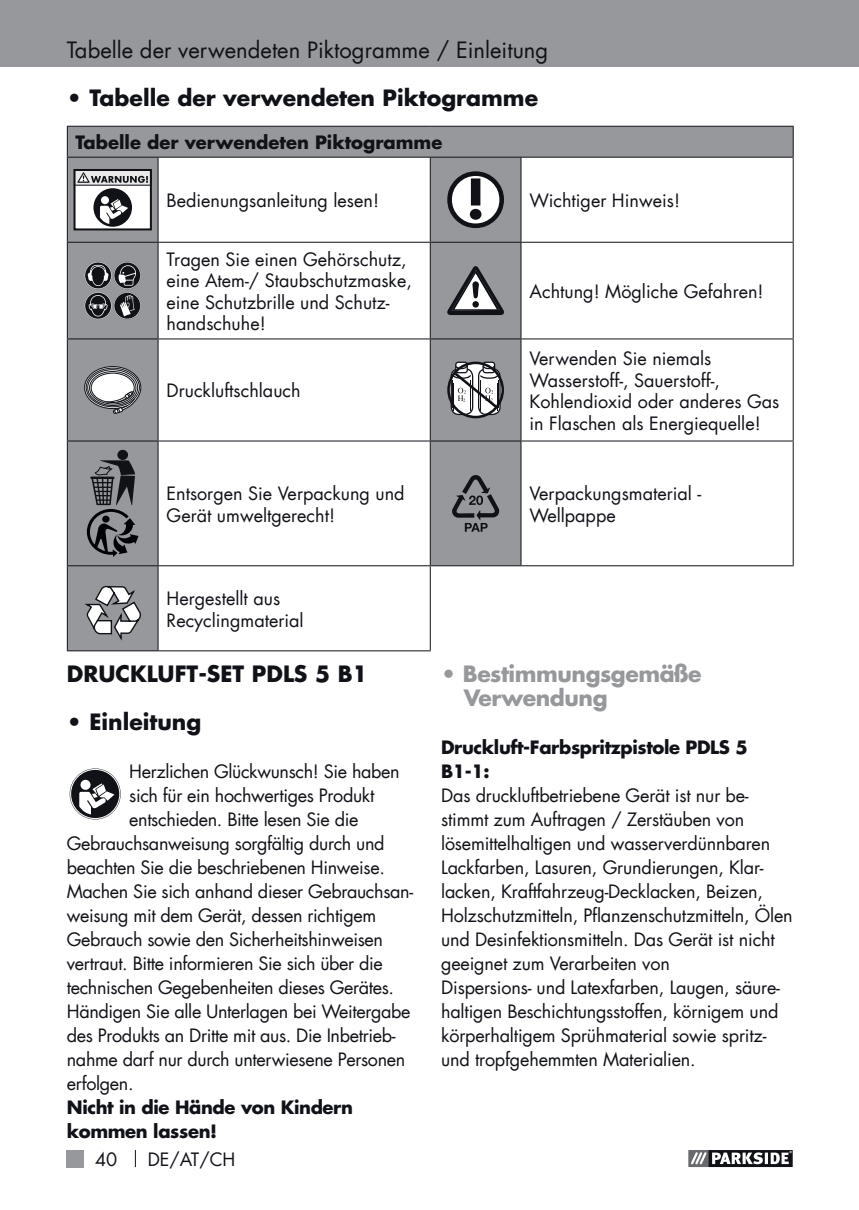
<style>
.page{position:relative;width:859px;height:1210px;background:#fff}
.page>*{position:absolute;margin:0;border:0;box-sizing:border-box;transform-origin:0 0}
.t1{font:700 22px "Futura LT";color:#101218}
.t2{font:22px "Futura LT";color:#101218}
.t3{font:700 22px/24px "Futura LT";letter-spacing:-.02em;color:#96989b}
.t4{font:18px/24px "Futura LT";letter-spacing:-.01em;color:#101218}
.t5{font:700 18px/24px "Futura LT";letter-spacing:-.02em;color:#101218}
.t6{font:700 18px "Futura LT";color:#101218}
</style>
<div class="page">
<div style="left:0;top:0;width:859px;height:67px;background:#96989b"></div>
<svg style="left:688px;top:1150px;width:104px;height:17px"></svg>
<div style="left:67px;top:1150px;width:17px;height:17px;background:#96989b"></div>
<svg style="left:135px;top:1150px;width:1px;height:17px"></svg>
<svg style="left:70px;top:768px;width:51px;height:51px"></svg>
<svg style="left:68px;top:127px;width:725px;height:523px"></svg>
<div style="left:521px;top:441px;width:272px;height:125px;background:#fff"></div>
<hr style="left:792px;top:127px;width:1px;height:30px;background:#101218">
<hr style="left:67px;top:126px;width:91px;height:1px;background:#101218">
<hr style="left:67px;top:127px;width:1px;height:30px;background:#101218">
<hr style="left:158px;top:126px;width:272px;height:1px;background:#101218">
<hr style="left:430px;top:126px;width:91px;height:1px;background:#101218">
<hr style="left:521px;top:126px;width:272px;height:1px;background:#101218">
<hr style="left:67px;top:157px;width:91px;height:1px;background:#101218">
<hr style="left:67px;top:158px;width:1px;height:84px;background:#101218">
<hr style="left:158px;top:157px;width:272px;height:1px;background:#101218">
<hr style="left:158px;top:158px;width:1px;height:84px;background:#101218">
<hr style="left:430px;top:157px;width:91px;height:1px;background:#101218">
<hr style="left:430px;top:158px;width:1px;height:84px;background:#101218">
<hr style="left:521px;top:157px;width:272px;height:1px;background:#101218">
<hr style="left:520px;top:158px;width:1px;height:84px;background:#101218">
<hr style="left:792px;top:158px;width:1px;height:84px;background:#101218">
<hr style="left:67px;top:242px;width:91px;height:1px;background:#101218">
<hr style="left:67px;top:243px;width:1px;height:95px;background:#101218">
<hr style="left:158px;top:242px;width:272px;height:1px;background:#101218">
<hr style="left:158px;top:243px;width:1px;height:95px;background:#101218">
<hr style="left:430px;top:242px;width:91px;height:1px;background:#101218">
<hr style="left:430px;top:243px;width:1px;height:95px;background:#101218">
<hr style="left:521px;top:242px;width:272px;height:1px;background:#101218">
<hr style="left:520px;top:243px;width:1px;height:95px;background:#101218">
<hr style="left:792px;top:243px;width:1px;height:95px;background:#101218">
<hr style="left:67px;top:338px;width:91px;height:1px;background:#101218">
<hr style="left:67px;top:339px;width:1px;height:101px;background:#101218">
<hr style="left:158px;top:338px;width:272px;height:1px;background:#101218">
<hr style="left:158px;top:339px;width:1px;height:101px;background:#101218">
<hr style="left:430px;top:338px;width:91px;height:1px;background:#101218">
<hr style="left:430px;top:339px;width:1px;height:101px;background:#101218">
<hr style="left:521px;top:338px;width:272px;height:1px;background:#101218">
<hr style="left:520px;top:339px;width:1px;height:101px;background:#101218">
<hr style="left:792px;top:339px;width:1px;height:101px;background:#101218">
<hr style="left:67px;top:440px;width:91px;height:1px;background:#101218">
<hr style="left:67px;top:441px;width:1px;height:124px;background:#101218">
<hr style="left:158px;top:440px;width:272px;height:1px;background:#101218">
<hr style="left:158px;top:441px;width:1px;height:124px;background:#101218">
<hr style="left:67px;top:565px;width:91px;height:1px;background:#101218">
<hr style="left:67px;top:566px;width:1px;height:84px;background:#101218">
<hr style="left:158px;top:565px;width:272px;height:1px;background:#101218">
<hr style="left:158px;top:566px;width:1px;height:84px;background:#101218">
<hr style="left:67px;top:650px;width:91px;height:1px;background:#101218">
<hr style="left:158px;top:650px;width:273px;height:1px;background:#101218">
<hr style="left:430px;top:440px;width:91px;height:1px;background:#101218">
<hr style="left:430px;top:441px;width:1px;height:124px;background:#101218">
<hr style="left:521px;top:440px;width:272px;height:1px;background:#101218">
<hr style="left:520px;top:441px;width:1px;height:124px;background:#101218">
<hr style="left:792px;top:441px;width:1px;height:124px;background:#101218">
<hr style="left:430px;top:565px;width:91px;height:1px;background:#101218">
<hr style="left:430px;top:566px;width:1px;height:84px;background:#101218">
<hr style="left:521px;top:565px;width:272px;height:1px;background:#101218">
<div style="left:75px;top:184px;width:76px;height:46px;background:#fff"></div>
<div style="left:93px;top:188px;width:39px;height:39px;background:#101218;border-radius:50%"></div>
<svg style="left:101px;top:196px;width:8px;height:8px"></svg>
<div style="left:74px;top:170px;width:77px;height:15px;background:#e9e9ea"></div>
<svg style="left:100px;top:199px;width:28px;height:25px"></svg>
<div style="left:74px;top:169px;width:78px;height:61px;border:2px solid #101218"></div>
<svg style="left:77px;top:172px;width:71px;height:11px"></svg>
<svg style="left:447px;top:171px;width:57px;height:57px"></svg>
<svg style="left:84px;top:262px;width:57px;height:57px;background:#606266"></svg>
<svg style="left:447px;top:266px;width:57px;height:49px"></svg>
<svg style="left:84px;top:366px;width:57px;height:48px"></svg>
<svg style="left:447px;top:362px;width:57px;height:56px"></svg>
<div style="left:117px;top:450px;width:11px;height:10px;background:#101218;border-radius:50%"></div>
<svg style="left:87px;top:460px;width:52px;height:97px;background:#626468"></svg>
<svg style="left:452px;top:475px;width:47px;height:57px;background:#717377"></svg>
<svg style="left:82px;top:585px;width:59px;height:58px"></svg>
<p class="t2" style="left:67px;top:36px;width:483px">Tabelle der verwendeten Piktogramme / Einleitung</p>
<p class="t1" style="left:67px;top:83px;width:473px">• Tabelle der verwendeten Piktogramme</p>
<p class="t6" style="left:75px;top:130px;width:368px">Tabelle der verwendeten Piktogramme</p>
<p class="t4" style="left:167px;top:189px;width:214px">Bedienungsanleitung lesen!</p>
<p class="t4" style="left:529px;top:189px;width:152px">Wichtiger Hinweis!</p>
<p class="t4" style="left:167px;top:248px;width:247px;line-height:21.6px">Tragen Sie einen Gehörschutz, eine Atem-/ Staubschutzmaske, eine Schutzbrille und Schutz&shy;handschuhe!</p>
<p class="t4" style="left:529px;top:280px;width:236px">Achtung! Mögliche Gefahren!</p>
<p class="t4" style="left:167px;top:379px;width:136px">Druckluftschlauch</p>
<p class="t4" style="left:529px;top:348px;width:251px;line-height:21.6px">Verwenden Sie niemals<br>Wasserstoff-, Sauerstoff-,<br>Kohlendioxid oder anderes Gas in Flaschen als Energiequelle!</p>
<p class="t4" style="left:167px;top:483px;width:240px;line-height:21.6px">Entsorgen Sie Verpackung und<br>Gerät umweltgerecht!</p>
<p class="t4" style="left:529px;top:483px;width:173px;line-height:21.6px">Verpackungsmaterial -<br>Wellpappe</p>
<p class="t4" style="left:167px;top:588px;width:139px;line-height:21.6px">Hergestellt aus<br>Recyclingmaterial</p>
<p class="t1" style="left:67px;top:659px;width:302px">DRUCKLUFT-SET PDLS 5 B1</p>
<p class="t1" style="left:67px;top:707px;width:136px">• Einleitung</p>
<p class="t4" style="left:129px;top:760px;width:272px">Herzlichen Glückwunsch! Sie haben</p>
<p class="t4" style="left:129px;top:784px;width:247px">sich für ein hochwertiges Produkt</p>
<p class="t4" style="left:129px;top:808px;width:231px">entschieden. Bitte lesen Sie die</p>
<p class="t4" style="left:67px;top:832px;width:319px">Gebrauchsanweisung sorgfältig durch und</p>
<p class="t4" style="left:67px;top:856px;width:320px">beachten Sie die beschriebenen Hinweise.</p>
<p class="t4" style="left:67px;top:880px;width:348px">Machen Sie sich anhand dieser Gebrauchsan-</p>
<p class="t4" style="left:67px;top:904px;width:311px">weisung mit dem Gerät, dessen richtigem</p>
<p class="t4" style="left:67px;top:928px;width:318px">Gebrauch sowie den Sicherheitshinweisen</p>
<p class="t4" style="left:67px;top:952px;width:317px">vertraut. Bitte informieren Sie sich über die</p>
<p class="t4" style="left:67px;top:976px;width:329px">technischen Gegebenheiten dieses Gerätes.</p>
<p class="t4" style="left:67px;top:1000px;width:345px">Händigen Sie alle Unterlagen bei Weitergabe</p>
<p class="t4" style="left:67px;top:1024px;width:330px">des Produkts an Dritte mit aus. Die Inbetrieb-</p>
<p class="t4" style="left:67px;top:1048px;width:340px">nahme darf nur durch unterwiesene Personen</p>
<p class="t4" style="left:67px;top:1072px;width:68px">erfolgen.</p>
<p class="t5" style="left:67px;top:1095px;width:288px">Nicht in die Hände von Kindern kommen lassen!</p>
<p class="t4" style="left:95px;top:1147px;width:24px">40</p>
<p class="t4" style="left:148px;top:1147px;width:89px">DE/AT/CH</p>
<p class="t3" style="left:464px;top:662px;width:239px;text-indent:-23px">• Bestimmungsgemäße<br>Verwendung</p>
<p class="t5" style="left:441px;top:735px;width:308px">Druckluft-Farbspritzpistole PDLS 5<br>B1-1:</p>
<p class="t4" style="left:441px;top:784px;width:353px">Das druckluftbetriebene Gerät ist nur be&shy;stimmt zum Auftragen / Zerstäuben von lösemittelhaltigen und wasserverdünnbaren Lackfarben, Lasuren, Grundierungen, Klar&shy;lacken, Kraftfahrzeug-Decklacken, Beizen, Holzschutzmitteln, Pflanzenschutzmitteln, Ölen und Desinfektionsmitteln. Das Gerät ist nicht geeignet zum Verarbeiten von<br>Dispersions- und Latexfarben, Laugen, säure&shy;haltigen Beschichtungsstoffen, körnigem und körperhaltigem Sprühmaterial sowie spritz&shy;und tropfgehemmten Materialien.</p>
</div>
